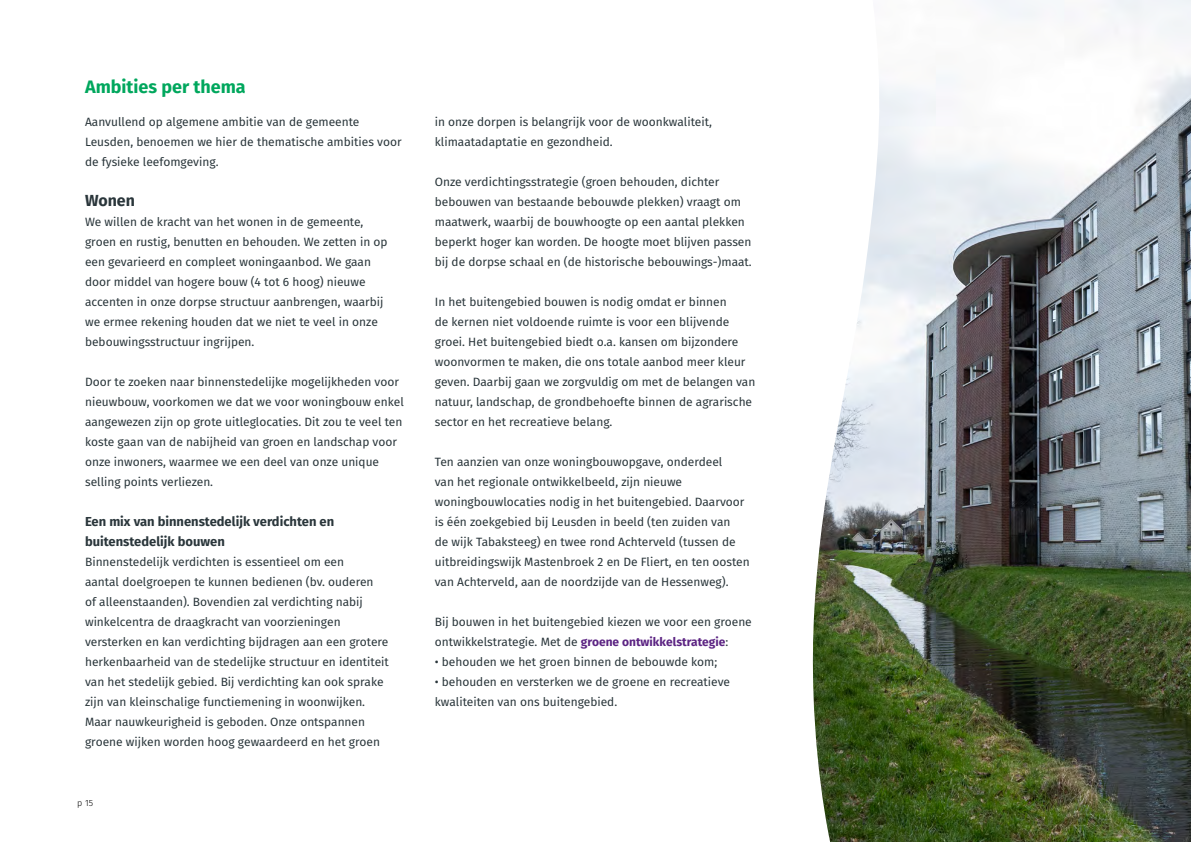
<style>
.page{position:relative;width:1191px;height:842px;background:#fff}
.page>*{position:absolute;margin:0;border:0;box-sizing:border-box;transform-origin:0 0}
.t1{font:700 18px "Fira Sans";color:#00a75d}
.t2{font:700 16px "Fira Sans";color:#2a363b}
.t3{font:700 13px/20px "Fira Sans";color:#2a363b}
.t4{font:12px/20px "Fira Sans";color:#2a363b}
.t5{font:300 9px "Fira Sans";color:#000}
.s1{font-weight:700;color:#5c2483}
</style>
<div class="page">
<img style="left:812px;top:0;width:379px;height:842px">
<h1 class="t1" style="left:85px;top:72px;width:162px">Ambities per thema</h1>
<p class="t4" style="left:85px;top:112px;width:318px">Aanvullend op algemene ambitie van de gemeente<br>Leusden, benoemen we hier de thematische ambities voor de fysieke leefomgeving.</p>
<h2 class="t2" style="left:85px;top:187px;width:51px">Wonen</h2>
<p class="t4" style="left:85px;top:212px;width:304px">We willen de kracht van het wonen in de gemeente, groen en rustig, benutten en behouden. We zetten in op een gevarieerd en compleet woningaanbod. We gaan door middel van hogere bouw (4 tot 6 hoog) nieuwe accenten in onze dorpse structuur aanbrengen, waarbij we ermee rekening houden dat we niet te veel in onze bebouwingsstructuur ingrijpen.</p>
<p class="t4" style="left:85px;top:372px;width:320px">Door te zoeken naar binnenstedelijke mogelijkheden voor nieuwbouw, voorkomen we dat we voor woningbouw enkel aangewezen zijn op grote uitleglocaties. Dit zou te veel ten koste gaan van de nabijheid van groen en landschap voor onze inwoners, waarmee we een deel van onze unique selling points verliezen.</p>
<p class="t3" style="left:85px;top:511px;width:251px">Een mix van binnenstedelijk verdichten en buitenstedelijk bouwen</p>
<p class="t4" style="left:85px;top:552px;width:305px">Binnenstedelijk verdichten is essentieel om een<br>aantal doelgroepen te kunnen bedienen (bv. ouderen<br>of alleenstaanden). Bovendien zal verdichting nabij winkelcentra de draagkracht van voorzieningen versterken en kan verdichting bijdragen aan een grotere herkenbaarheid van de stedelijke structuur en identiteit van het stedelijk gebied. Bij verdichting kan ook sprake zijn van kleinschalige functiemening in woonwijken.<br>Maar nauwkeurigheid is geboden. Onze ontspannen groene wijken worden hoog gewaardeerd en het groen</p>
<p class="t5" style="left:77px;top:796px;width:18px">p 15</p>
<p class="t4" style="left:435px;top:112px;width:279px">in onze dorpen is belangrijk voor de woonkwaliteit, klimaatadaptatie en gezondheid.</p>
<p class="t4" style="left:435px;top:172px;width:318px">Onze verdichtingsstrategie (groen behouden, dichter bebouwen van bestaande bebouwde plekken) vraagt om maatwerk, waarbij de bouwhoogte op een aantal plekken beperkt hoger kan worden. De hoogte moet blijven passen bij de dorpse schaal en (de historische bebouwings-)maat.</p>
<p class="t4" style="left:435px;top:292px;width:322px">In het buitengebied bouwen is nodig omdat er binnen<br>de kernen niet voldoende ruimte is voor een blijvende groei. Het buitengebied biedt o.a. kansen om bijzondere woonvormen te maken, die ons totale aanbod meer kleur geven. Daarbij gaan we zorgvuldig om met de belangen van natuur, landschap, de grondbehoefte binnen de agrarische sector en het recreatieve belang.</p>
<p class="t4" style="left:435px;top:452px;width:316px">Ten aanzien van onze woningbouwopgave, onderdeel<br>van het regionale ontwikkelbeeld, zijn nieuwe woningbouwlocaties nodig in het buitengebied. Daarvoor is één zoekgebied bij Leusden in beeld (ten zuiden van<br>de wijk Tabaksteeg) en twee rond Achterveld (tussen de uitbreidingswijk Mastenbroek 2 en De Fliert, en ten oosten van Achterveld, aan de noordzijde van de Hessenweg).</p>
<p class="t4" style="left:435px;top:612px;width:318px">Bij bouwen in het buitengebied kiezen we voor een groene ontwikkelstrategie. Met de <span class="s1">groene ontwikkelstrategie</span>:</p>
<p class="t4" style="left:435px;top:652px;width:284px">• behouden we het groen binnen de bebouwde kom;</p>
<p class="t4" style="left:435px;top:672px;width:297px">• behouden en versterken we de groene en recreatieve kwaliteiten van ons buitengebied.</p>
</div>
